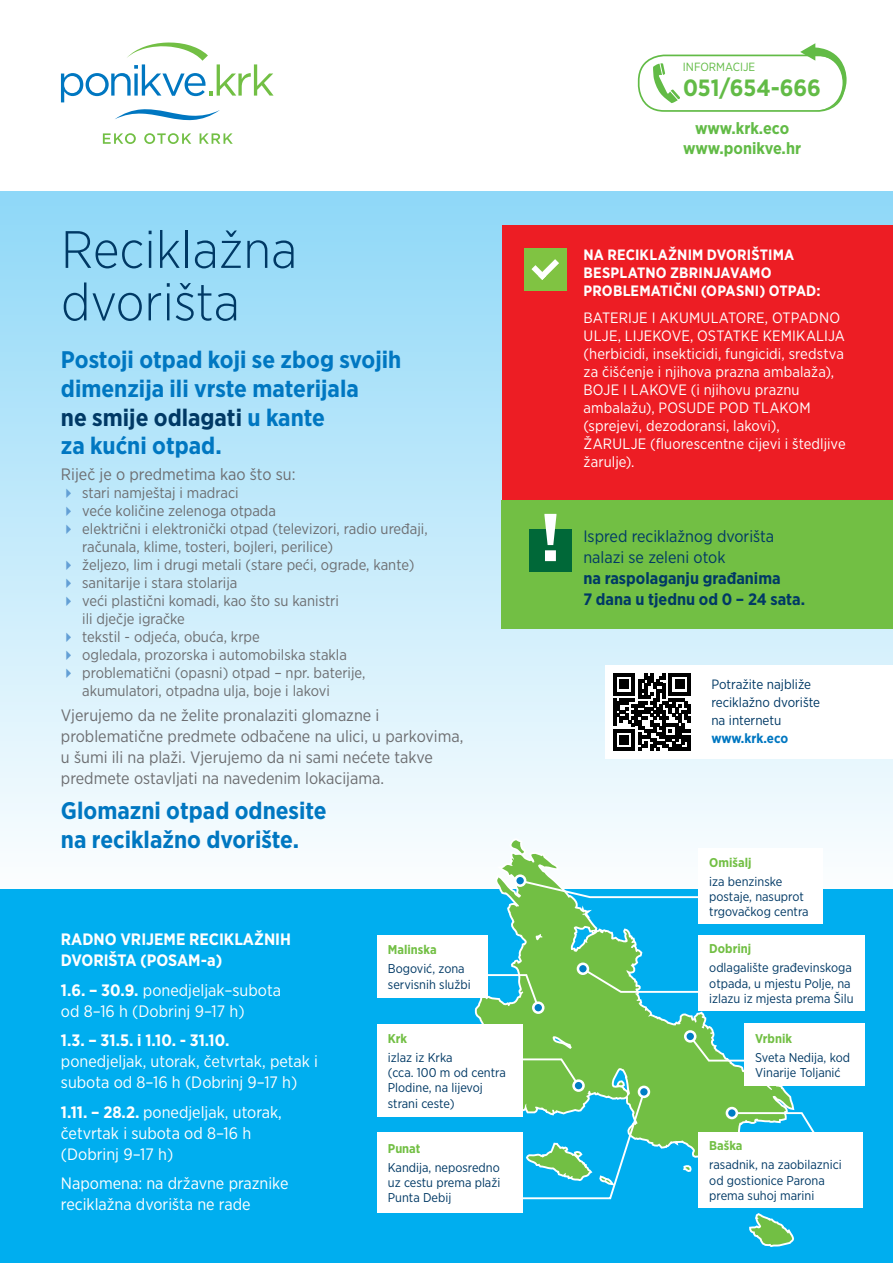
<style>
.page{position:relative;width:893px;height:1263px;background:#fff}
.page>*{position:absolute;margin:0;border:0;box-sizing:border-box;transform-origin:0 0}
.t1{font:300 52.5px/52.5px "Gotham Narrow";color:#003965}
.t2{font:700 24px/28.8px "Gotham Narrow";color:#0077c1}
.t3{font:700 23.55px "Gotham Narrow";color:#62bb46}
.t4{font:16.5px/21px "Gotham Narrow";color:#fff}
.t5{font:16.5px/21px "Gotham Narrow";color:#6d6e71}
.t6{font:700 16.5px/21px "Gotham Narrow";color:#fff}
.t7{font:700 16.5px/21px "Gotham Narrow";color:#003965}
.t8{font:16.5px/21px "Gotham Narrow";color:#003965}
.t9{font:700 16.5px/19.8px "Gotham Narrow";color:#62bb46;text-align:center}
.t10{font:15px/18px "Gotham Narrow";color:#6d6e71}
.t11{font:15px/18px "Gotham Narrow";letter-spacing:.005em;color:#fff}
.t12{font:700 15px/18px "Gotham Narrow";letter-spacing:.01em;color:#fff}
.t13{font:13.5px/18px "Gotham Narrow";color:#003965}
.t14{font:700 13.5px "Gotham Narrow";letter-spacing:-.005em;color:#0077c1}
.t15{font:12.75px/15.3px "Gotham Narrow";color:#003965}
.t16{font:700 12.75px "Gotham Narrow";color:#72bf44}
.t17{font:11.85px "Gotham Narrow";color:#62bb46}
.s1{color:#003965}
.s2{font-weight:700}
</style>
<div class="page">
<div style="left:0;top:191px;width:893px;height:715px;background:linear-gradient(to bottom,#8fd6f6,#feffff)"></div>
<div style="left:0;top:889px;width:893px;height:374px;background:#00aeef"></div>
<div style="left:605px;top:665px;width:288px;height:94px;background:#fff"></div>
<svg style="left:613px;top:674px;width:77px;height:77px"></svg>
<div style="left:502px;top:500px;width:391px;height:129px;background:#72bf44"></div>
<div style="left:503px;top:226px;width:390px;height:274px;background:#ed1d24"></div>
<div style="left:529px;top:529px;width:43px;height:42px;background:#006838"></div>
<svg style="left:544px;top:514px;width:12px;height:47px"></svg>
<div style="left:524px;top:248px;width:42px;height:43px;background:#80c342"></div>
<svg style="left:531px;top:259px;width:28px;height:21px"></svg>
<svg style="left:455px;top:836px;width:379px;height:411px"></svg>
<svg style="left:459px;top:840px;width:370px;height:405px"></svg>
<svg style="left:730px;top:1111px;width:93px;height:21px"></svg>
<svg style="left:688px;top:1034px;width:56px;height:28px"></svg>
<svg style="left:580px;top:966px;width:118px;height:28px"></svg>
<svg style="left:519px;top:879px;width:179px;height:20px"></svg>
<svg style="left:485px;top:973px;width:56px;height:37px"></svg>
<svg style="left:505px;top:1057px;width:141px;height:143px"></svg>
<div style="left:515px;top:876px;width:10px;height:10px;background:#007dc5;border-radius:50%"></div>
<div style="left:514px;top:874px;width:12px;height:13px;border:3px solid #fff;border-radius:50%"></div>
<div style="left:533px;top:1003px;width:10px;height:10px;background:#007dc5;border-radius:50%"></div>
<div style="left:532px;top:1001px;width:12px;height:13px;border:3px solid #fff;border-radius:50%"></div>
<div style="left:574px;top:1081px;width:9px;height:9px;background:#007dc5;border-radius:50%"></div>
<div style="left:572px;top:1079px;width:13px;height:13px;border:3px solid #fff;border-radius:50%"></div>
<div style="left:578px;top:964px;width:10px;height:10px;background:#007dc5;border-radius:50%"></div>
<div style="left:577px;top:962px;width:12px;height:13px;border:3px solid #fff;border-radius:50%"></div>
<div style="left:685px;top:1031px;width:10px;height:10px;background:#007dc5;border-radius:50%"></div>
<div style="left:684px;top:1030px;width:12px;height:13px;border:3px solid #fff;border-radius:50%"></div>
<div style="left:727px;top:1108px;width:10px;height:10px;background:#007dc5;border-radius:50%"></div>
<div style="left:726px;top:1107px;width:12px;height:12px;border:3px solid #fff;border-radius:50%"></div>
<div style="left:639px;top:1087px;width:10px;height:10px;background:#007dc5;border-radius:50%"></div>
<div style="left:638px;top:1085px;width:12px;height:13px;border:3px solid #fff;border-radius:50%"></div>
<div style="left:377px;top:935px;width:110px;height:62px;background:#fff"></div>
<div style="left:698px;top:935px;width:167px;height:76px;background:#fff"></div>
<div style="left:698px;top:848px;width:125px;height:76px;background:#fff"></div>
<div style="left:377px;top:1024px;width:145px;height:92px;background:#fff"></div>
<div style="left:377px;top:1132px;width:145px;height:81px;background:#fff"></div>
<div style="left:698px;top:1132px;width:165px;height:76px;background:#fff"></div>
<div style="left:744px;top:1024px;width:121px;height:62px;background:#fff"></div>
<div style="left:638px;top:55px;width:207px;height:57px;border:2px solid #62bb46;border-radius:26px"></div>
<svg style="left:653px;top:63px;width:27px;height:40px"></svg>
<svg style="left:800px;top:43px;width:47px;height:68px"></svg>
<svg style="left:61px;top:42px;width:213px;height:60px"></svg>
<svg style="left:115px;top:109px;width:105px;height:12px"></svg>
<svg style="left:103px;top:133px;width:130px;height:11px"></svg>
<svg style="left:67px;top:488px;width:4px;height:10px"></svg>
<svg style="left:67px;top:506px;width:4px;height:10px"></svg>
<svg style="left:67px;top:524px;width:4px;height:10px"></svg>
<svg style="left:67px;top:560px;width:4px;height:10px"></svg>
<svg style="left:67px;top:578px;width:4px;height:10px"></svg>
<svg style="left:67px;top:596px;width:4px;height:10px"></svg>
<svg style="left:67px;top:632px;width:4px;height:10px"></svg>
<svg style="left:67px;top:650px;width:4px;height:10px"></svg>
<svg style="left:67px;top:668px;width:4px;height:10px"></svg>
<h1 class="t1" style="left:61px;top:222px;width:238px">Reciklažna dvorišta</h1>
<h2 class="t2" style="left:61px;top:345px;width:342px">Postoji otpad koji se zbog svojih dimenzija ili vrste materijala<br><span class="s1">ne smije odlagati</span> u kante<br>za kućni otpad.</h2>
<p class="t5" style="left:61px;top:463px;width:236px">Riječ je o predmetima kao što su:</p>
<p class="t10" style="left:82px;top:483px;width:347px">stari namještaj i madraci<br>veće količine zelenoga otpada<br>električni i elektronički otpad (televizori, radio uređaji, računala, klime, tosteri, bojleri, perilice)<br>željezo, lim i drugi metali (stare peći, ograde, kante) sanitarije i stara stolarija<br>veći plastični komadi, kao što su kanistri<br>ili dječje igračke<br>tekstil - odjeća, obuća, krpe<br>ogledala, prozorska i automobilska stakla problematični (opasni) otpad – npr. baterije, akumulatori, otpadna ulja, boje i lakovi</p>
<p class="t5" style="left:61px;top:704px;width:404px">Vjerujemo da ne želite pronalaziti glomazne i problematične predmete odbačene na ulici, u parkovima, u šumi ili na plaži. Vjerujemo da ni sami nećete takve predmete ostavljati na navedenim lokacijama.</p>
<h2 class="t2" style="left:61px;top:796px;width:267px">Glomazni otpad odnesite na reciklažno dvorište.</h2>
<p class="t6" style="left:61px;top:929px;width:232px">RADNO VRIJEME RECIKLAŽNIH<br>DVORIŠTA (POSAM-a)</p>
<p class="t4" style="left:61px;top:979px;width:222px"><span class="s2">1.6. – 30.9.</span> ponedjeljak–subota od 8–16 h (Dobrinj 9–17 h)</p>
<p class="t6" style="left:61px;top:1030px;width:170px">1.3. – 31.5. i 1.10. - 31.10.</p>
<p class="t4" style="left:61px;top:1050px;width:259px">ponedjeljak, utorak, četvrtak, petak i subota od 8–16 h (Dobrinj 9–17 h)</p>
<p class="t4" style="left:61px;top:1101px;width:222px"><span class="s2">1.11. – 28.2.</span> ponedjeljak, utorak, četvrtak i subota od 8–16 h (Dobrinj 9–17 h)</p>
<p class="t4" style="left:61px;top:1172px;width:229px">Napomena: na državne praznike reciklažna dvorišta ne rade</p>
<p class="t16" style="left:388px;top:942px;width:50px">Malinska</p>
<p class="t15" style="left:388px;top:961px;width:84px">Bogović, zona servisnih službi</p>
<p class="t16" style="left:388px;top:1030px;width:21px">Krk</p>
<p class="t15" style="left:388px;top:1049px;width:119px">izlaz iz Krka<br>(cca. 100 m od centra<br>Plodine, na lijevoj strani ceste)</p>
<p class="t16" style="left:388px;top:1140px;width:34px">Punat</p>
<p class="t15" style="left:388px;top:1159px;width:114px;text-align:justify">Kandija, neposredno uz cestu prema plaži Punta Debij</p>
<p class="t17" style="left:683px;top:60px;width:74px">INFORMACIJE</p>
<h3 class="t3" style="left:683px;top:72px;width:139px">051/654-666</h3>
<p class="t9" style="left:683px;top:118px;width:119px">www.krk.eco www.ponikve.hr</p>
<p class="t12" style="left:584px;top:246px;width:239px">NA RECIKLAŽNIM DVORIŠTIMA<br>BESPLATNO ZBRINJAVAMO<br>PROBLEMATIČNI (OPASNI) OTPAD:</p>
<p class="t11" style="left:584px;top:308px;width:264px">BATERIJE I AKUMULATORE, OTPADNO ULJE, LIJEKOVE, OSTATKE KEMIKALIJA (herbicidi, insekticidi, fungicidi, sredstva za čišćenje i njihova prazna ambalaža), BOJE I LAKOVE (i njihovu praznu ambalažu), POSUDE POD TLAKOM (sprejevi, dezodoransi, lakovi), ŽARULJE (fluorescentne cijevi i štedljive žarulje).</p>
<p class="t8" style="left:583px;top:525px;width:192px">Ispred reciklažnog dvorišta nalazi se zeleni otok</p>
<p class="t7" style="left:583px;top:567px;width:223px">na raspolaganju građanima<br>7 dana u tjednu od 0 – 24 sata.</p>
<p class="t13" style="left:711px;top:675px;width:110px">Potražite najbliže reciklažno dvorište na internetu</p>
<p class="t14" style="left:711px;top:730px;width:78px">www.krk.eco</p>
<p class="t16" style="left:709px;top:854px;width:44px">Omišalj</p>
<p class="t15" style="left:709px;top:873px;width:101px">iza benzinske postaje, nasuprot trgovačkog centra</p>
<p class="t16" style="left:709px;top:941px;width:43px">Dobrinj</p>
<p class="t15" style="left:709px;top:960px;width:146px">odlagalište građevinskoga otpada, u mjestu Polje, na izlazu iz mjesta prema Šilu</p>
<p class="t16" style="left:755px;top:1030px;width:38px">Vrbnik</p>
<p class="t15" style="left:755px;top:1049px;width:96px">Sveta Nedija, kod<br>Vinarije Toljanić</p>
<p class="t16" style="left:709px;top:1138px;width:35px">Baška</p>
<p class="t15" style="left:709px;top:1157px;width:134px">rasadnik, na zaobilaznici od gostionice Parona prema suhoj marini</p>
</div>
